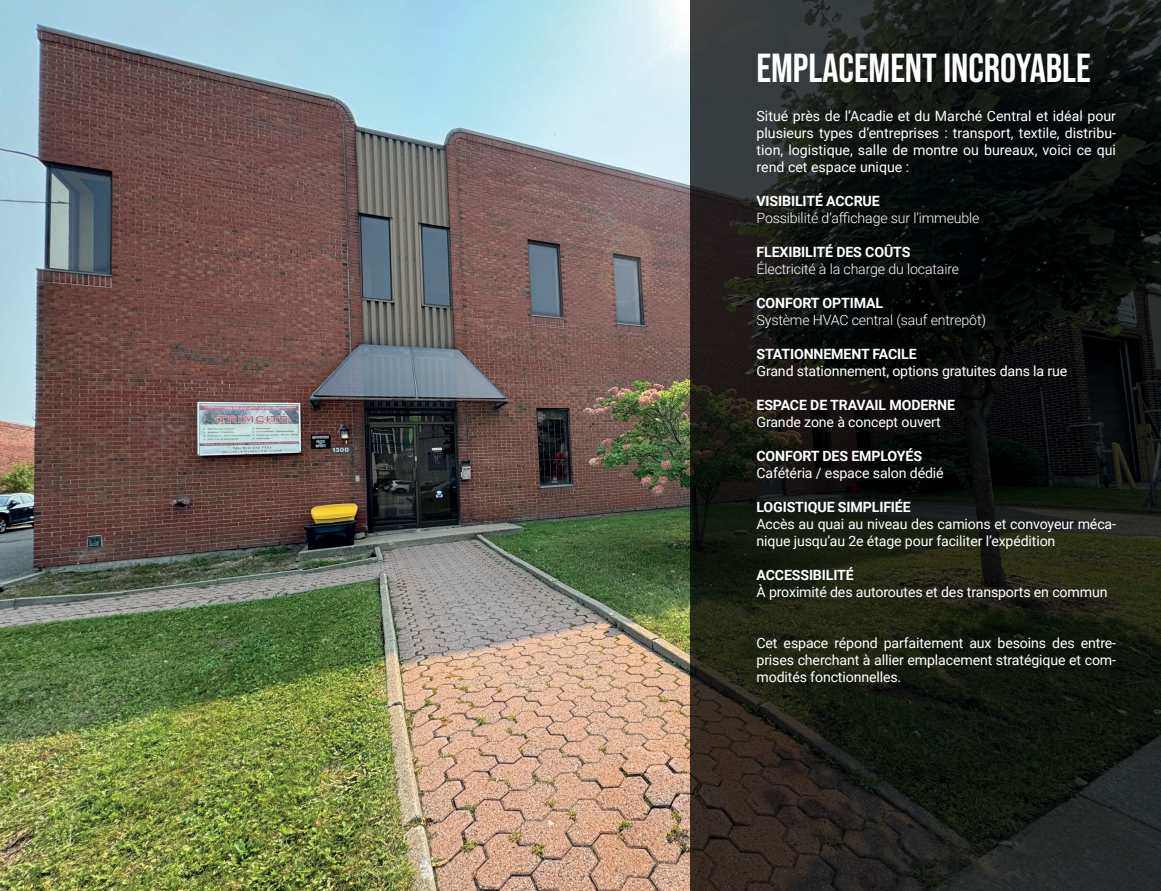
<style>
.page{position:relative;width:1161px;height:891px;background:#fff}
.page>*{position:absolute;margin:0;border:0;box-sizing:border-box;transform-origin:0 0}
.t1{font:700 40.5px "Bebas Neue Pro";color:#fff}
.t2{font:14.1px/17px "Roboto";letter-spacing:-.01em;color:#fff;text-align:justify}
.t3{font:700 14.1px "Roboto";letter-spacing:-.01em;color:#fff}
.t4{font:300 14.1px "Roboto";letter-spacing:-.01em;color:#fff}
</style>
<div class="page">
<img style="left:0;top:0;width:691px;height:891px">
<svg style="left:691px;top:0;width:470px;height:891px;background:#171914"></svg>
<h1 class="t1" style="left:757px;top:45px;width:336px">EMPLACEMENT INCROYABLE</h1>
<p class="t2" style="left:757px;top:107px;width:361px">Situé près de l’Acadie et du Marché Central et idéal pour plusieurs types d’entreprises : transport, textile, distribu&shy;tion, logistique, salle de montre ou bureaux, voici ce qui rend cet espace unique :</p>
<p class="t3" style="left:757px;top:191px;width:125px">VISIBILITÉ ACCRUE</p>
<p class="t4" style="left:757px;top:208px;width:225px">Possibilité d’affichage sur l’immeuble</p>
<p class="t3" style="left:757px;top:242px;width:155px">FLEXIBILITÉ DES COÛTS</p>
<p class="t4" style="left:757px;top:259px;width:204px">Électricité à la charge du locataire</p>
<p class="t3" style="left:757px;top:293px;width:128px">CONFORT OPTIMAL</p>
<p class="t4" style="left:757px;top:310px;width:231px">Système HVAC central (sauf entrepôt)</p>
<p class="t3" style="left:757px;top:344px;width:162px">STATIONNEMENT FACILE</p>
<p class="t2" style="left:757px;top:362px;width:312px">Grand stationnement, options gratuites dans la rue</p>
<p class="t3" style="left:757px;top:395px;width:200px">ESPACE DE TRAVAIL MODERNE</p>
<p class="t2" style="left:757px;top:413px;width:186px">Grande zone à concept ouvert</p>
<p class="t3" style="left:757px;top:446px;width:167px">CONFORT DES EMPLOYÉS</p>
<p class="t2" style="left:757px;top:464px;width:189px">Cafétéria / espace salon dédié</p>
<p class="t3" style="left:757px;top:497px;width:156px">LOGISTIQUE SIMPLIFIÉE</p>
<p class="t2" style="left:757px;top:515px;width:361px">Accès au quai au niveau des camions et convoyeur méca&shy;nique jusqu’au 2e étage pour faciliter l’expédition</p>
<p class="t3" style="left:757px;top:565px;width:99px">ACCESSIBILITÉ</p>
<p class="t2" style="left:757px;top:583px;width:353px">À proximité des autoroutes et des transports en commun</p>
<p class="t2" style="left:757px;top:634px;width:361px">Cet espace répond parfaitement aux besoins des entre&shy;prises cherchant à allier emplacement stratégique et com&shy;modités fonctionnelles.</p>
</div>
